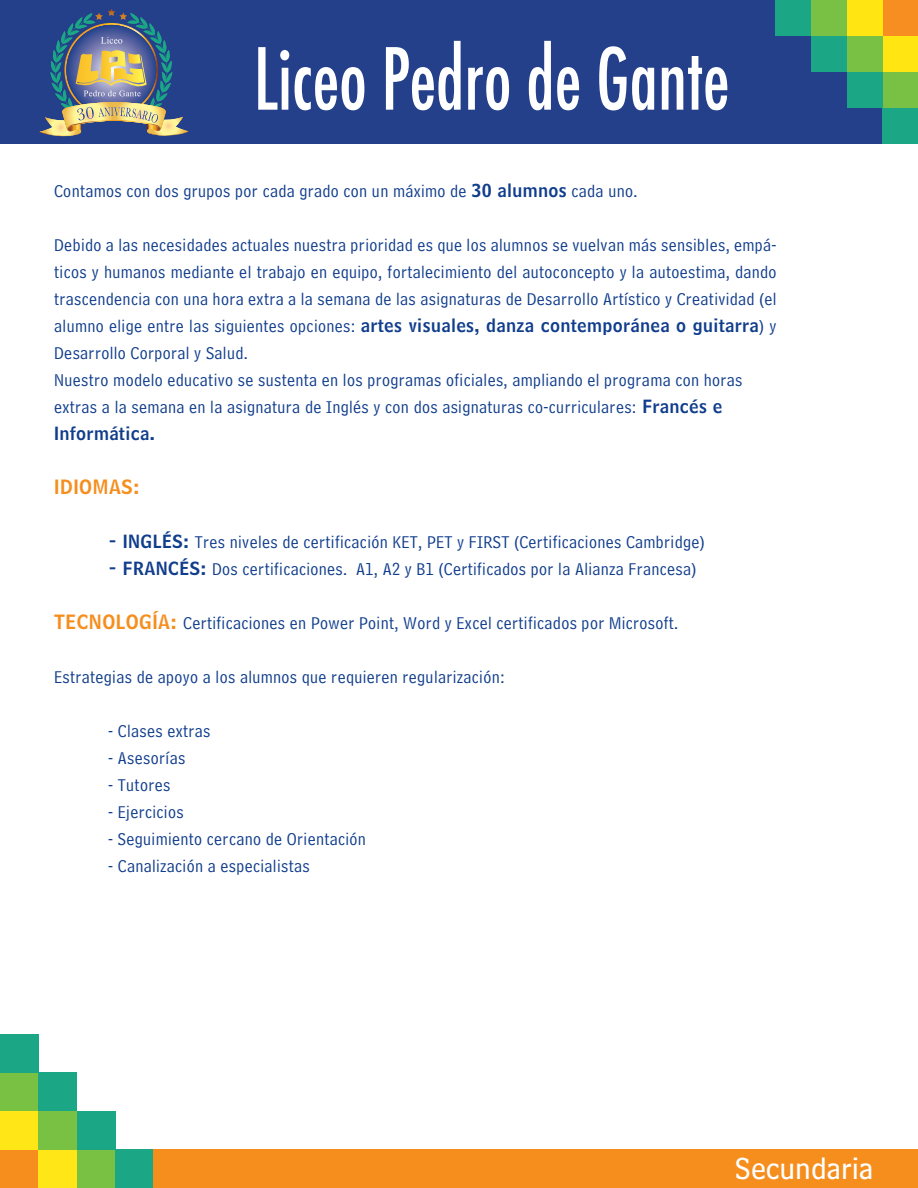
<style>
.page{position:relative;width:918px;height:1188px;background:#fff}
.page>*{position:absolute;margin:0;border:0;box-sizing:border-box;transform-origin:0 0}
.t1{font:31.5px "Bell Centennial BT Sub Caption";color:#fff}
.t2{font:19.5px "Bell Centennial BT Name And Number";letter-spacing:.02em;color:#f68e1e}
.t3{font:18px/27px "Bell Centennial BT Address";letter-spacing:.02em;color:#103d8c;text-align:justify}
.t4{font:18px "Bell Centennial BT Name And Number";letter-spacing:.02em;color:#103d8c}
.s1{font-family:"Bell Centennial BT Name And Number"}
.s2{font-family:"Bell Centennial BT Name And Number";font-size:19.5px;color:#f68e1e}
</style>
<div class="page">
<div style="left:0;top:1150px;width:38px;height:38px;background:#f68e1e"></div>
<div style="left:38px;top:1150px;width:39px;height:38px;background:#ffe616"></div>
<div style="left:77px;top:1150px;width:38px;height:38px;background:#79c142"></div>
<div style="left:0;top:1111px;width:38px;height:39px;background:#ffe616"></div>
<div style="left:38px;top:1111px;width:39px;height:39px;background:#79c142"></div>
<div style="left:0;top:1073px;width:38px;height:38px;background:#79c142"></div>
<div style="left:0;top:1034px;width:38px;height:39px;background:#1ba685"></div>
<div style="left:38px;top:1073px;width:39px;height:38px;background:#1ba685"></div>
<div style="left:77px;top:1111px;width:38px;height:39px;background:#1ba685"></div>
<div style="left:115px;top:1150px;width:39px;height:38px;background:#1ba685"></div>
<div style="left:154px;top:1150px;width:764px;height:38px;background:#f68e1e"></div>
<div style="left:0;top:0;width:918px;height:143px;background:#24408b"></div>
<div style="left:883px;top:0;width:35px;height:36px;background:#f68e21"></div>
<div style="left:847px;top:0;width:36px;height:36px;background:#ffe511"></div>
<div style="left:811px;top:0;width:36px;height:36px;background:#79c144"></div>
<div style="left:883px;top:36px;width:35px;height:36px;background:#ffe511"></div>
<div style="left:847px;top:36px;width:36px;height:36px;background:#79c144"></div>
<div style="left:883px;top:72px;width:35px;height:36px;background:#79c144"></div>
<div style="left:883px;top:108px;width:35px;height:35px;background:#1ba685"></div>
<div style="left:847px;top:72px;width:36px;height:36px;background:#1ba685"></div>
<div style="left:811px;top:36px;width:36px;height:36px;background:#1ba685"></div>
<div style="left:775px;top:0;width:36px;height:36px;background:#1ba685"></div>
<svg style="left:258px;top:47px;width:31px;height:63px"></svg>
<svg style="left:295px;top:67px;width:69px;height:43px"></svg>
<svg style="left:386px;top:41px;width:75px;height:69px"></svg>
<svg style="left:468px;top:67px;width:41px;height:43px"></svg>
<svg style="left:529px;top:41px;width:22px;height:69px"></svg>
<svg style="left:557px;top:67px;width:22px;height:43px"></svg>
<svg style="left:599px;top:46px;width:55px;height:64px"></svg>
<svg style="left:662px;top:56px;width:65px;height:54px"></svg>
<img style="left:39px;top:9px;width:150px;height:128px">
<p class="t3" style="left:54px;top:178px;width:585px">Contamos con dos grupos por cada grado con un máximo de <span class="s1">30 alumnos</span> cada uno.</p>
<p class="t3" style="left:54px;top:232px;width:724px">Debido a las necesidades actuales nuestra prioridad es que los alumnos se vuelvan más sensibles, empá-</p>
<p class="t3" style="left:54px;top:259px;width:724px">ticos y humanos mediante el trabajo en equipo, fortalecimiento del autoconcepto y la autoestima, dando trascendencia con una hora extra a la semana de las asignaturas de Desarrollo Artístico y Creatividad (el alumno elige entre las siguientes opciones: <span class="s1">artes visuales, danza contemporánea o guitarra</span>) y Desarrollo Corporal y Salud.</p>
<p class="t3" style="left:54px;top:367px;width:690px">Nuestro modelo educativo se sustenta en los programas oficiales, ampliando el programa con horas</p>
<p class="t3" style="left:54px;top:394px;width:670px">extras a la semana en la asignatura de Inglés y con dos asignaturas co-curriculares: <span class="s1">Francés e</span></p>
<p class="t4" style="left:54px;top:422px;width:102px">Informática.</p>
<p class="t2" style="left:54px;top:475px;width:87px">IDIOMAS:</p>
<p class="t3" style="left:108px;top:529px;width:598px"><span class="s1">- INGLÉS:</span> Tres niveles de certificación KET, PET y FIRST (Certificaciones Cambridge)</p>
<p class="t3" style="left:108px;top:556px;width:590px"><span class="s1">- FRANCÉS:</span> Dos certificaciones. A1, A2 y B1 (Certificados por la Alianza Francesa)</p>
<p class="t3" style="left:54px;top:610px;width:626px"><span class="s2">TECNOLOGÍA:</span> Certificaciones en Power Point, Word y Excel certificados por Microsoft.</p>
<p class="t3" style="left:54px;top:664px;width:452px">Estrategias de apoyo a los alumnos que requieren regularización:</p>
<p class="t3" style="left:108px;top:718px;width:104px">- Clases extras</p>
<p class="t3" style="left:108px;top:745px;width:79px">- Asesorías</p>
<p class="t3" style="left:108px;top:772px;width:64px">- Tutores</p>
<p class="t3" style="left:108px;top:799px;width:77px">- Ejercicios</p>
<p class="t3" style="left:108px;top:826px;width:259px">- Seguimiento cercano de Orientación</p>
<p class="t3" style="left:108px;top:853px;width:203px">- Canalización a especialistas</p>
<p class="t1" style="left:735px;top:1149px;width:140px">Secundaria</p>
</div>
